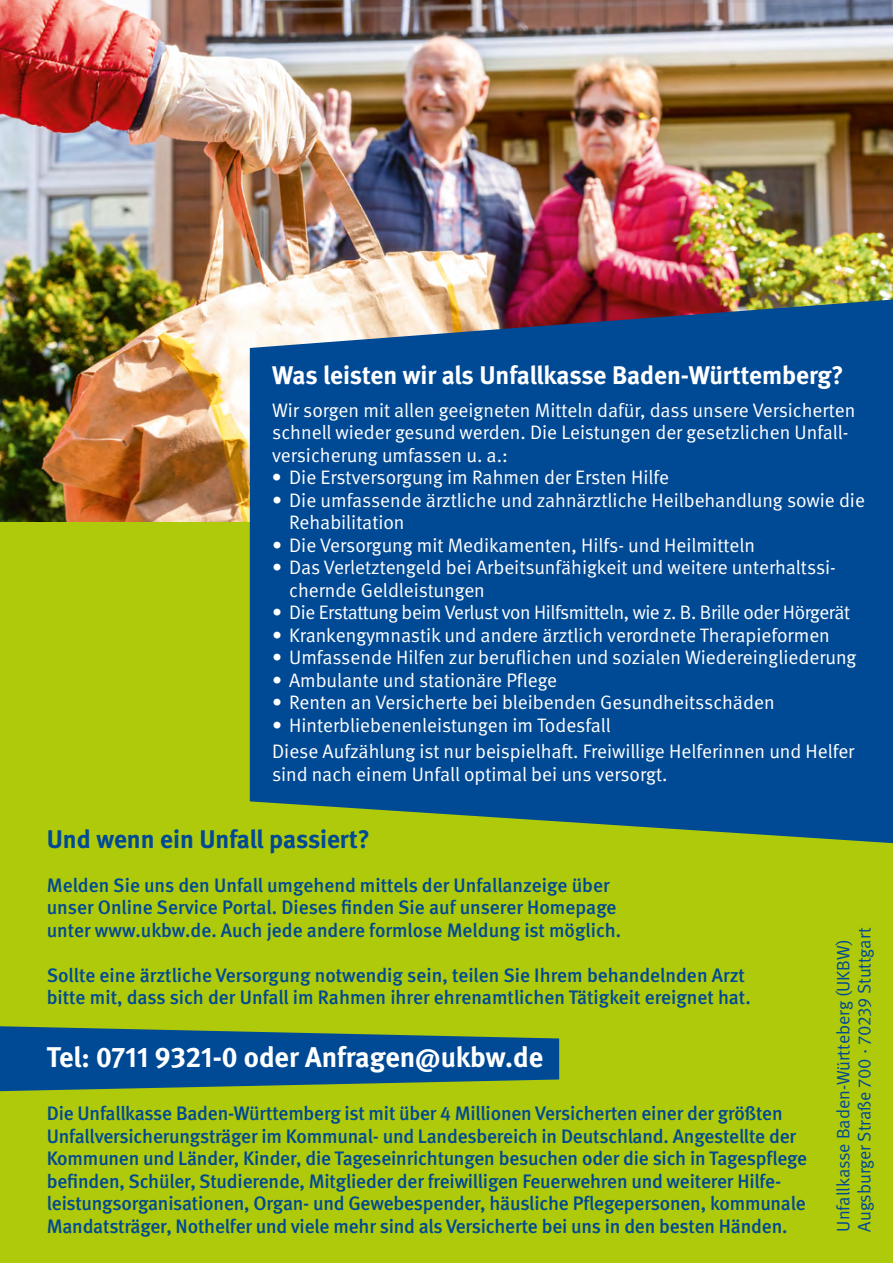
<style>
.page{position:relative;width:893px;height:1263px;background:#fff}
.page>*{position:absolute;margin:0;border:0;box-sizing:border-box;transform-origin:0 0}
.t1{font:700 28.5px "DGUV Meta";color:#fff}
.t2{font:700 25.5px "DGUV Meta";letter-spacing:-.005em;color:#fff}
.t3{font:700 25.5px "DGUV Meta";color:#004994}
.t4{font:500 19.5px/22.5px "DGUV Meta";letter-spacing:-.01em;color:#004994}
.t5{font:19.5px/22.5px "DGUV Meta";color:#fff}
.t6{font:19.5px "DGUV Meta";letter-spacing:-.02em;color:#fff}
.t7{font:18px "DGUV Meta";color:#004994}
.s1{font-weight:700}
</style>
<div class="page">
<div style="left:0;top:514px;width:893px;height:749px;background:#afca0b"></div>
<img style="left:0;top:0;width:893px;height:522px">
<svg style="left:250px;top:299px;width:643px;height:544px;background:#0f518e"></svg>
<svg style="left:0;top:1026px;width:559px;height:65px"></svg>
<p class="t2" style="left:272px;top:359px;width:573px">Was leisten wir als Unfallkasse Baden-Württemberg?</p>
<p class="t5" style="left:272px;top:399px;width:585px">Wir sorgen mit allen geeigneten Mitteln dafür, dass unsere Versicherten schnell wieder gesund werden. Die Leistungen der gesetzlichen Unfall&shy;versicherung umfassen u. a.:</p>
<p class="t5" style="left:272px;top:467px;width:398px"><span class="s1">•</span> Die Erstversorgung im Rahmen der Ersten Hilfe</p>
<p class="t5" style="left:289px;top:489px;width:577px;text-indent:-17px">• Die umfassende ärztliche und zahnärztliche Heilbehandlung sowie die<br>Rehabilitation</p>
<p class="t5" style="left:272px;top:534px;width:484px">• Die Versorgung mit Medikamenten, Hilfs- und Heilmitteln</p>
<p class="t5" style="left:289px;top:557px;width:548px;text-indent:-17px">• Das Verletztengeld bei Arbeitsunfähigkeit und weitere unterhaltssi&shy;chernde Geldleistungen</p>
<p class="t6" style="left:272px;top:601px;width:579px">• Die Erstattung beim Verlust von Hilfsmitteln, wie z. B. Brille oder Hörgerät</p>
<p class="t5" style="left:272px;top:624px;width:559px">• Krankengymnastik und andere ärztlich verordnete Therapieformen</p>
<p class="t5" style="left:272px;top:647px;width:586px">• Umfassende Hilfen zur beruflichen und sozialen Wiedereingliederung</p>
<p class="t5" style="left:272px;top:669px;width:287px">• Ambulante und stationäre Pflege</p>
<p class="t5" style="left:272px;top:692px;width:504px">• Renten an Versicherte bei bleibenden Gesundheitsschäden</p>
<p class="t5" style="left:272px;top:714px;width:340px">• Hinterbliebenenleistungen im Todesfall</p>
<p class="t5" style="left:272px;top:741px;width:584px">Diese Aufzählung ist nur beispielhaft. Freiwillige Helferinnen und Helfer sind nach einem Unfall optimal bei uns versorgt.</p>
<p class="t3" style="left:47px;top:824px;width:325px">Und wenn ein Unfall passiert?</p>
<p class="t4" style="left:47px;top:875px;width:576px">Melden Sie uns den Unfall umgehend mittels der Unfallanzeige über unser Online Service Portal. Dieses finden Sie auf unserer Homepage unter www.ukbw.de. Auch jede andere formlose Meldung ist möglich.</p>
<p class="t4" style="left:47px;top:965px;width:706px">Sollte eine ärztliche Versorgung notwendig sein, teilen Sie Ihrem behandelnden Arzt bitte mit, dass sich der Unfall im Rahmen ihrer ehrenamtlichen Tätigkeit ereignet hat.</p>
<p class="t1" style="left:47px;top:1040px;width:498px">Tel: 0711 9321-0 oder Anfragen@ukbw.de</p>
<p class="t4" style="left:47px;top:1103px;width:762px">Die Unfallkasse Baden-Württemberg ist mit über 4 Millionen Versicherten einer der größten Unfallversicherungsträger im Kommunal- und Landesbereich in Deutschland. Angestellte der Kommunen und Länder, Kinder, die Tageseinrichtungen besuchen oder die sich in Tagespflege befinden, Schüler, Studierende, Mitglieder der freiwilligen Feuerwehren und weiterer Hilfe&shy;leistungsorganisationen, Organ- und Gewebespender, häusliche Pflegepersonen, kommunale Mandatsträger, Nothelfer und viele mehr sind als Versicherte bei uns in den besten Händen.</p>
<p class="t7" style="left:854px;top:1231px;width:305px;rotate:-90deg">Augsburger Straße 700 · 70239 Stuttgart</p>
<p class="t7" style="left:833px;top:1231px;width:294px;rotate:-90deg">Unfallkasse Baden-Württeberg (UKBW)</p>
</div>
